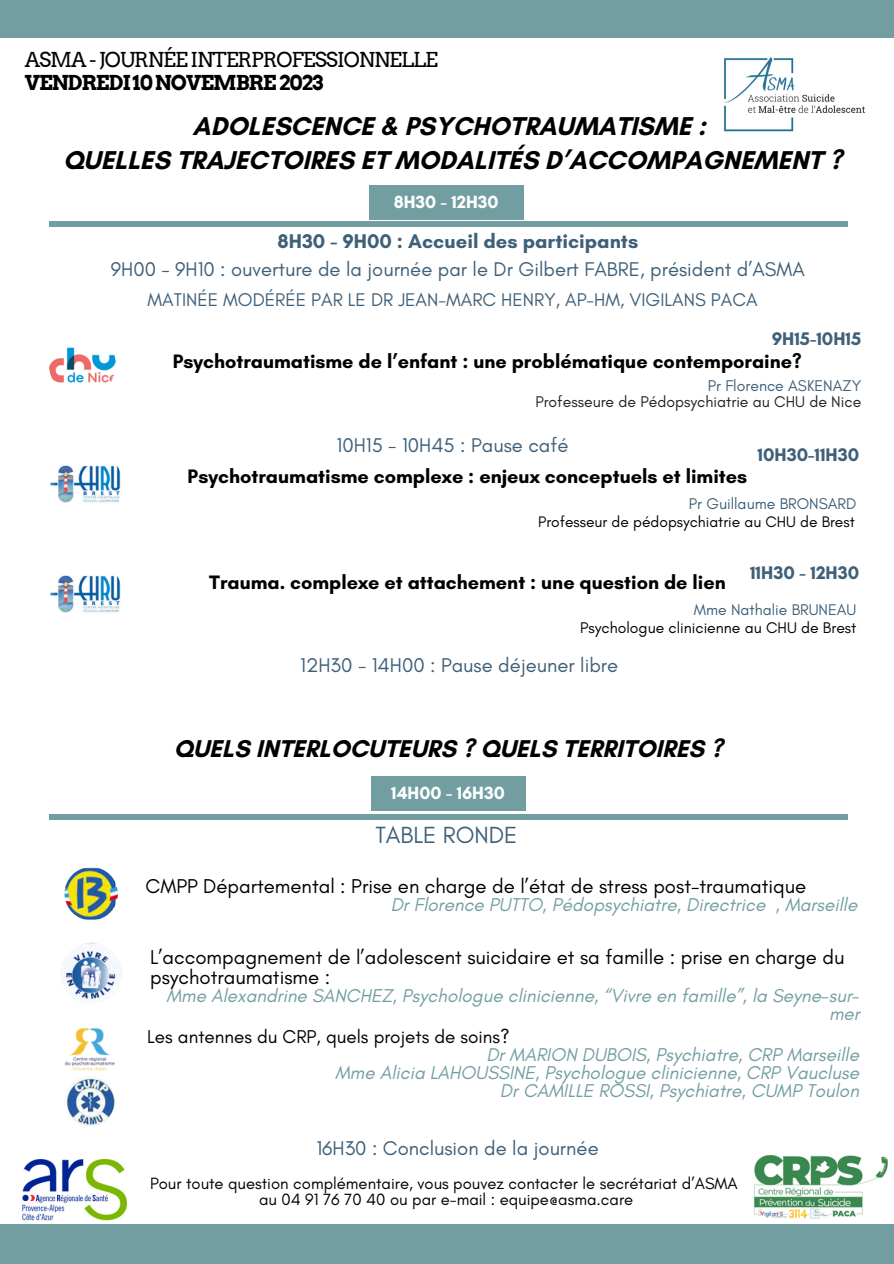
<style>
.page{position:relative;width:894px;height:1264px;background:#fff}
.page>*{position:absolute;margin:0;border:0;box-sizing:border-box;transform-origin:0 0}
.t1{font:700 26.25px "Glacial Indifference";color:#000}
.t2{font:700 24.75px "Glacial Indifference";color:#000}
.t3{font:23.85px "Glacial Indifference";color:#3f6079}
.t4{font:20.55px "Arvo";letter-spacing:-.05em;color:#000}
.t5{font:700 20.55px "Arvo";letter-spacing:-.05em;color:#000}
.t6{font:20.4px/20.2px "Glacial Indifference";color:#000}
.t7{font:20.25px "Glacial Indifference";color:#3f6079}
.t8{font:700 20.25px "Glacial Indifference";color:#3f6079}
.t9{font:700 19.8px "Glacial Indifference";color:#000}
.t10{font:italic 18.9px/18px "Glacial Indifference";color:#729ea1;text-align:right}
.t11{font:18.9px "Glacial Indifference";color:#000}
.t12{font:18.75px "Glacial Indifference";color:#3f6079}
.t13{font:700 18.6px "Glacial Indifference";color:#3f6079}
.t14{font:700 18px "Glacial Indifference";color:#fff}
.t15{font:16.65px "Glacial Indifference";color:#000}
.t16{font:15.75px "Glacial Indifference";color:#3f6079}
.t17{font:15.75px "Glacial Indifference";color:#212227}
.t18{font:15.75px "Glacial Indifference";color:#000}
.t19{font:15.6px "Glacial Indifference";color:#000}
</style>
<div class="page">
<img style="left:724px;top:57px;width:141px;height:75px">
<img style="left:50px;top:449px;width:73px;height:72px;border-radius:50%">
<div style="left:0;top:1224px;width:893px;height:39px;background:#729ea1"></div>
<div style="left:0;top:0;width:893px;height:38px;background:#729ea1"></div>
<img style="left:49px;top:331px;width:67px;height:67px;border-radius:50%">
<div style="left:49px;top:221px;width:798px;height:5px;background:#729ea1"></div>
<img style="left:64px;top:867px;width:54px;height:53px;border-radius:50%">
<div style="left:369px;top:185px;width:154px;height:35px;background:#729ea1"></div>
<img style="left:50px;top:559px;width:73px;height:72px;border-radius:50%">
<div style="left:49px;top:814px;width:798px;height:6px;background:#729ea1"></div>
<img style="left:60px;top:942px;width:62px;height:62px;border-radius:50%">
<div style="left:371px;top:776px;width:155px;height:34px;background:#729ea1"></div>
<img style="left:64px;top:1075px;width:51px;height:51px;border-radius:50%">
<img style="left:64px;top:1028px;width:51px;height:42px">
<img style="left:754px;top:1155px;width:134px;height:64px">
<img style="left:23px;top:1159px;width:103px;height:62px">
<p class="t4" style="left:25px;top:47px;width:414px">ASMA - JOURNÉE INTERPROFESSIONNELLE</p>
<p class="t5" style="left:25px;top:70px;width:300px">VENDREDI10NOVEMBRE2023</p>
<p class="t1" style="left:192px;top:110px;width:514px">ADOLESCENCE &amp; PSYCHOTRAUMATISME :</p>
<p class="t1" style="left:63px;top:144px;width:780px">QUELLES TRAJECTOIRES ET MODALITÉS D’ACCOMPAGNEMENT ?</p>
<p class="t14" style="left:393px;top:191px;width:106px">8H30 - 12H30</p>
<p class="t8" style="left:277px;top:229px;width:362px">8H30 - 9H00 : Accueil des participants</p>
<p class="t7" style="left:111px;top:257px;width:695px">9H00 - 9H10 : ouverture de la journée par le Dr Gilbert FABRE, président d’ASMA</p>
<p class="t12" style="left:147px;top:288px;width:611px">MATINÉE MODÉRÉE PAR LE DR JEAN-MARC HENRY, AP-HM, VIGILANS PACA</p>
<p class="t13" style="left:771px;top:327px;width:91px">9H15-10H15</p>
<p class="t9" style="left:173px;top:349px;width:630px">Psychotraumatisme de l’enfant : une problématique contemporaine?</p>
<p class="t16" style="left:707px;top:376px;width:155px">Pr Florence ASKENAZY</p>
<p class="t17" style="left:535px;top:392px;width:327px">Professeure de Pédopsychiatrie au CHU de Nice</p>
<p class="t7" style="left:336px;top:432px;width:233px">10H15 - 10H45 : Pause café</p>
<p class="t9" style="left:188px;top:464px;width:561px">Psychotraumatisme complexe : enjeux conceptuels et limites</p>
<p class="t13" style="left:757px;top:443px;width:103px">10H30-11H30</p>
<p class="t16" style="left:688px;top:493px;width:169px">Pr Guillaume BRONSARD</p>
<p class="t19" style="left:538px;top:512px;width:318px">Professeur de pédopsychiatrie au CHU de Brest</p>
<p class="t13" style="left:749px;top:561px;width:111px">11H30 - 12H30</p>
<p class="t16" style="left:693px;top:599px;width:164px">Mme Nathalie BRUNEAU</p>
<p class="t18" style="left:580px;top:618px;width:278px">Psychologue clinicienne au CHU de Brest</p>
<p class="t9" style="left:209px;top:570px;width:518px">Trauma. complexe et attachement : une question de lien</p>
<p class="t7" style="left:300px;top:652px;width:319px">12H30 - 14H00 : Pause déjeuner libre</p>
<p class="t2" style="left:174px;top:733px;width:550px">QUELS INTERLOCUTEURS ? QUELS TERRITOIRES ?</p>
<p class="t14" style="left:391px;top:781px;width:115px">14H00 - 16H30</p>
<p class="t3" style="left:375px;top:820px;width:143px">TABLE RONDE</p>
<p class="t6" style="left:145px;top:876px;width:662px">CMPP Départemental : Prise en charge de l’état de stress post-traumatique</p>
<p class="t10" style="left:390px;top:895px;width:468px">Dr Florence PUTTO, Pédopsychiatre, Directrice , Marseille</p>
<p class="t6" style="left:150px;top:946px;width:695px">L’accompagnement de l’adolescent suicidaire et sa famille : prise en charge du psychotraumatisme :</p>
<p class="t10" style="left:166px;top:986px;width:694px">Mme Alexandrine SANCHEZ, Psychologue clinicienne, “Vivre en famille”, la Seyne-sur&shy;mer</p>
<p class="t11" style="left:147px;top:1024px;width:364px">Les antennes du CRP, quels projets de soins?</p>
<p class="t10" style="left:486px;top:1045px;width:374px">Dr MARION DUBOIS, Psychiatre, CRP Marseille</p>
<p class="t10" style="left:335px;top:1063px;width:525px">Mme Alicia LAHOUSSINE, Psychologue clinicienne, CRP Vaucluse</p>
<p class="t10" style="left:499px;top:1081px;width:360px">Dr CAMILLE ROSSI, Psychiatre, CUMP Toulon</p>
<p class="t7" style="left:316px;top:1135px;width:284px">16H30 : Conclusion de la journée</p>
<p class="t15" style="left:150px;top:1172px;width:589px">Pour toute question complémentaire, vous pouvez contacter le secrétariat d’ASMA</p>
<p class="t15" style="left:259px;top:1188px;width:375px">au 04 91 76 70 40 ou par e-mail : equipe@asma.care</p>
</div>
